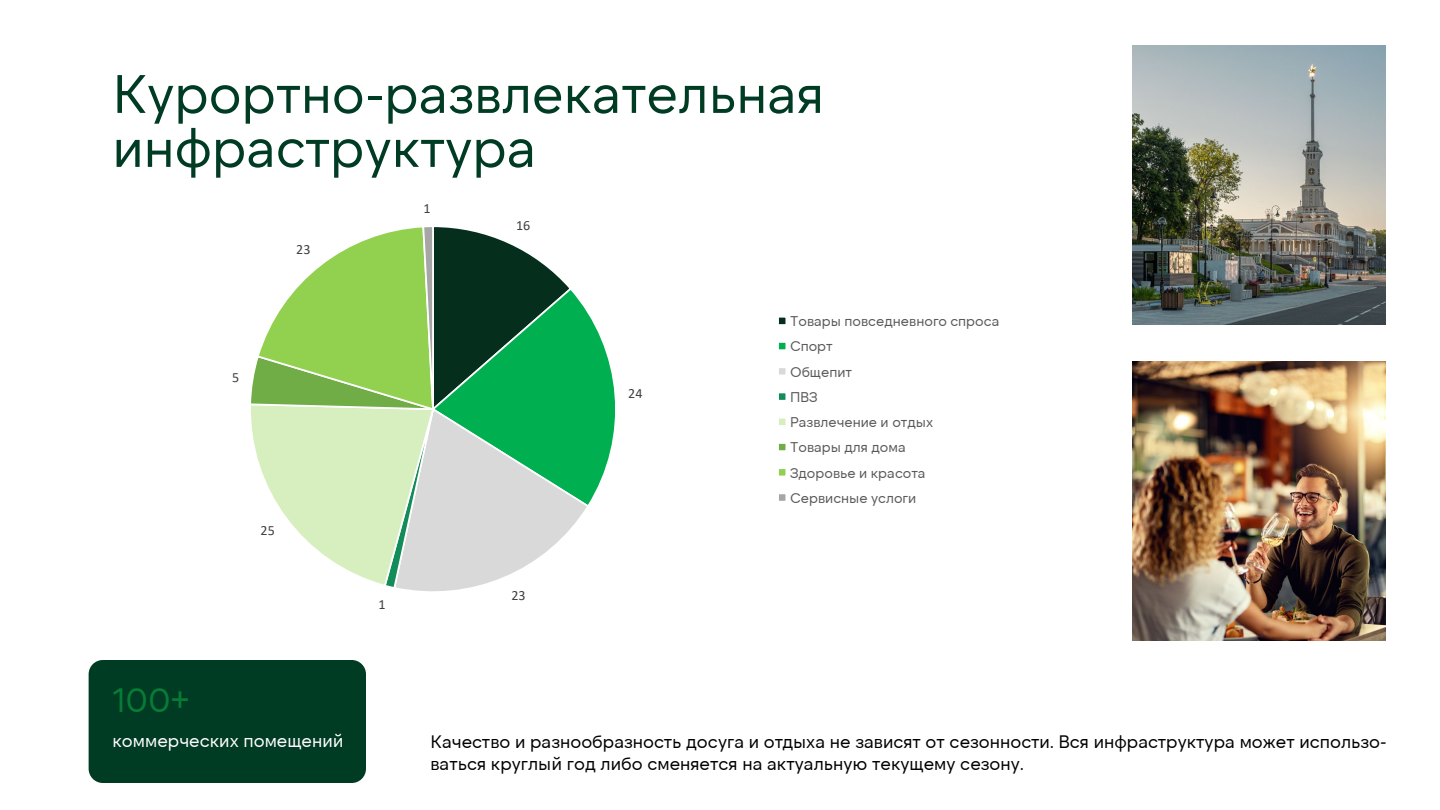
<style>
.page{position:relative;width:1440px;height:810px;background:#fff}
.page>*{position:absolute;margin:0;border:0;box-sizing:border-box;transform-origin:0 0}
.t1{font:54px/54px "NT Somic";color:#003b24}
.t2{font:33.75px "NT Somic";color:#087c35}
.t3{font:18px/21.6px "NT Somic";color:#000}
.t4{font:18px "NT Somic";color:#fff}
.t5{font:14.1px/25.3px "NT Somic";color:#595959}
.t6{font:14.1px "Calibri";letter-spacing:.005em;color:#404040}
</style>
<div class="page">
<div style="left:89px;top:660px;width:277px;height:123px;background:#003b24;border-radius:14px"></div>
<img style="left:1132px;top:46px;width:253px;height:279px">
<img style="left:1132px;top:362px;width:253px;height:279px">
<svg style="left:251px;top:227px;width:364px;height:365px"></svg>
<div style="left:777px;top:316px;width:10px;height:10px;background:#062e1d;border:2px solid #fff"></div>
<div style="left:777px;top:341px;width:10px;height:10px;background:#00b050;border:2px solid #fff"></div>
<div style="left:778px;top:367px;width:8px;height:8px;background:#d9d9d9"></div>
<div style="left:777px;top:366px;width:10px;height:10px;border:2px solid #fff"></div>
<div style="left:778px;top:392px;width:8px;height:9px;background:#128c58"></div>
<div style="left:777px;top:392px;width:10px;height:10px;border:2px solid #fff"></div>
<div style="left:777px;top:417px;width:10px;height:10px;background:#d7eebe;border:2px solid #fff"></div>
<div style="left:777px;top:442px;width:10px;height:10px;background:#70ad47;border:2px solid #fff"></div>
<div style="left:777px;top:467px;width:10px;height:10px;background:#92d050;border:2px solid #fff"></div>
<div style="left:778px;top:493px;width:8px;height:9px;background:#a6a6a6"></div>
<div style="left:777px;top:492px;width:10px;height:11px;border:2px solid #fff"></div>
<h1 class="t1" style="left:112px;top:65px;width:713px">Курортно-развлекательная инфраструктура</h1>
<p class="t6" style="left:232px;top:368px;width:9px">5</p>
<p class="t6" style="left:296px;top:240px;width:16px">23</p>
<p class="t6" style="left:261px;top:521px;width:16px">25</p>
<p class="t6" style="left:424px;top:199px;width:9px">1</p>
<p class="t6" style="left:378px;top:595px;width:9px">1</p>
<p class="t6" style="left:516px;top:216px;width:16px">16</p>
<p class="t6" style="left:511px;top:585px;width:16px">23</p>
<p class="t6" style="left:628px;top:384px;width:16px">24</p>
<p class="t5" style="left:790px;top:308px;width:211px">Товары повседневного спроса<br>Спорт<br>Общепит<br>ПВЗ<br>Развлечение и отдых<br>Товары для дома<br>Здоровье и красота<br>Сервисные услоги</p>
<h2 class="t2" style="left:112px;top:678px;width:78px">100+</h2>
<p class="t4" style="left:112px;top:729px;width:233px">коммерческих помещений</p>
<p class="t3" style="left:431px;top:730px;width:958px">Качество и разнообразность досуга и отдыха не зависят от сезонности. Вся инфраструктура может использо&shy;ваться круглый год либо сменяется на актуальную текущему сезону.</p>
</div>
